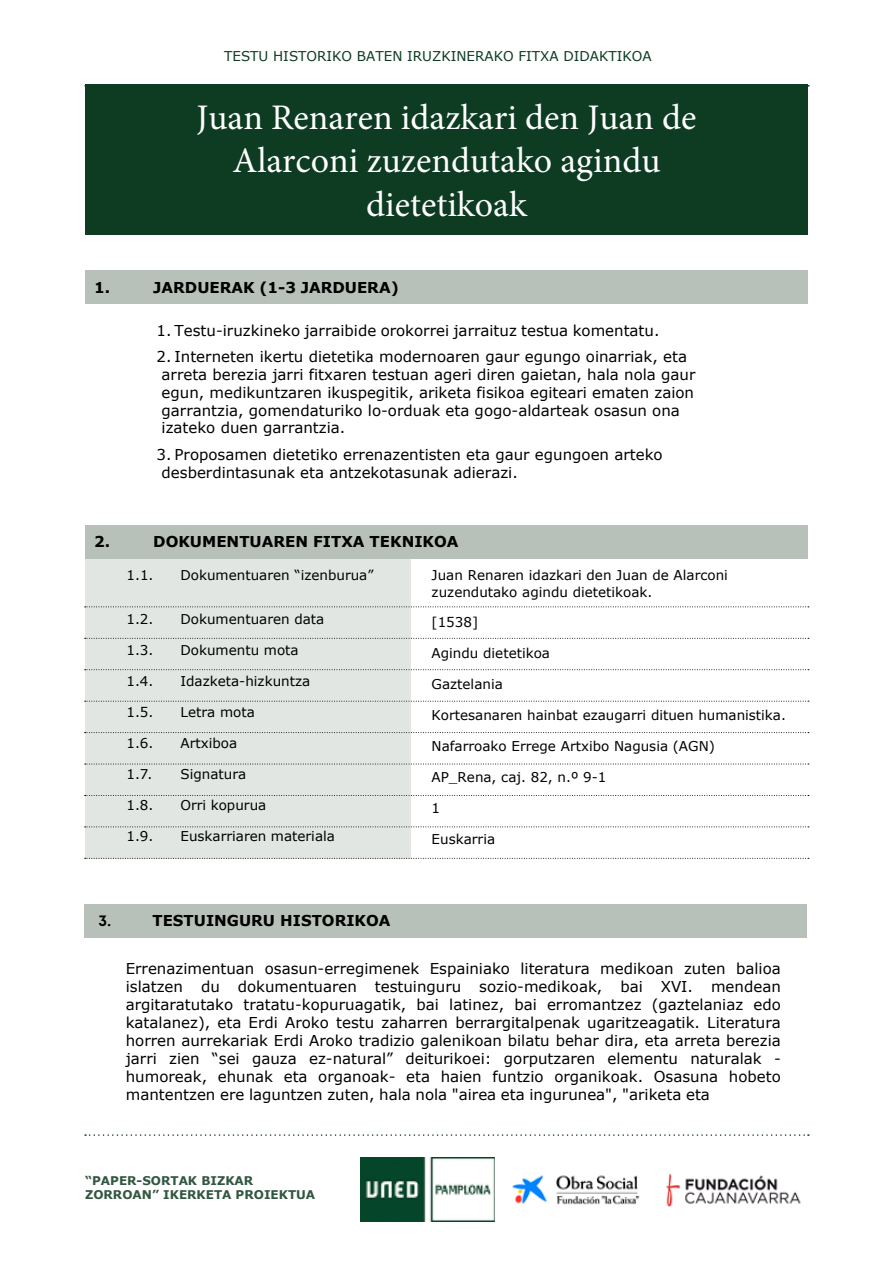
<style>
.page{position:relative;width:893px;height:1263px;background:#fff}
.page>*{position:absolute;margin:0;border:0;box-sizing:border-box;transform-origin:0 0}
.t1{font:36px/43.2px "Minion Pro";color:#fff;text-align:center}
.t2{font:15px/18px "Verdana";color:#000}
.t3{font:700 15px "Verdana";color:#000}
.t4{font:700 15px "Intro";color:#000}
.t5{font:13.5px/16.2px "Verdana";color:#000}
.t6{font:13.5px "Verdana";color:#0d3c22}
.t7{font:700 12px/13.8px "Verdana";color:#325740}
</style>
<div class="page">
<img style="left:361px;top:1158px;width:133px;height:63px">
<svg style="left:85px;top:1134px;width:724px;height:2px"></svg>
<img style="left:512px;top:1175px;width:128px;height:30px">
<img style="left:665px;top:1173px;width:136px;height:34px">
<div style="left:85px;top:559px;width:325px;height:300px;background:#e2e6e2"></div>
<div style="left:85px;top:84px;width:723px;height:151px;background:#0d3c22"></div>
<div style="left:85px;top:270px;width:723px;height:34px;background:#b7c1b9"></div>
<div style="left:85px;top:525px;width:723px;height:34px;background:#b7c1b9"></div>
<svg style="left:85px;top:795px;width:724px;height:1px"></svg>
<svg style="left:85px;top:858px;width:724px;height:1px"></svg>
<svg style="left:85px;top:826px;width:724px;height:1px"></svg>
<svg style="left:85px;top:764px;width:724px;height:1px"></svg>
<svg style="left:85px;top:732px;width:724px;height:1px"></svg>
<svg style="left:85px;top:701px;width:724px;height:1px"></svg>
<svg style="left:85px;top:669px;width:724px;height:1px"></svg>
<svg style="left:85px;top:606px;width:724px;height:1px"></svg>
<svg style="left:85px;top:638px;width:724px;height:1px"></svg>
<div style="left:84px;top:904px;width:723px;height:33px;background:#b7c1b9"></div>
<p class="t6" style="left:224px;top:47px;width:429px">TESTU HISTORIKO BATEN IRUZKINERAKO FITXA DIDAKTIKOA</p>
<h1 class="t1" style="left:197px;top:96px;width:501px">Juan Renaren idazkari den Juan de<br>Alarconi zuzendutako agindu dietetikoak</h1>
<p class="t3" style="left:94px;top:277px;width:18px">1.</p>
<p class="t3" style="left:153px;top:277px;width:247px">JARDUERAK (1-3 JARDUERA)</p>
<p class="t2" style="left:157px;top:321px;width:504px">1. Testu-iruzkineko jarraibide orokorrei jarraituz testua komentatu.</p>
<p class="t2" style="left:162px;top:348px;width:535px;text-indent:-5px">2. Interneten ikertu dietetika modernoaren gaur egungo oinarriak, eta arreta berezia jarri fitxaren testuan ageri diren gaietan, hala nola gaur egun, medikuntzaren ikuspegitik, ariketa fisikoa egiteari ematen zaion garrantzia, gomendaturiko lo-orduak eta gogo-aldarteak osasun ona izateko duen garrantzia.</p>
<p class="t2" style="left:162px;top:445px;width:503px;text-indent:-5px">3. Proposamen dietetiko errenazentisten eta gaur egungoen arteko desberdintasunak eta antzekotasunak adierazi.</p>
<p class="t3" style="left:94px;top:531px;width:18px">2.</p>
<p class="t3" style="left:153px;top:531px;width:307px">DOKUMENTUAREN FITXA TEKNIKOA</p>
<p class="t5" style="left:180px;top:567px;width:195px">Dokumentuaren “izenburua”</p>
<p class="t5" style="left:180px;top:611px;width:145px">Dokumentuaren data</p>
<p class="t5" style="left:180px;top:642px;width:120px">Dokumentu mota</p>
<p class="t5" style="left:180px;top:673px;width:131px">Idazketa-hizkuntza</p>
<p class="t5" style="left:180px;top:704px;width:76px">Letra mota</p>
<p class="t5" style="left:180px;top:735px;width:58px">Artxiboa</p>
<p class="t5" style="left:180px;top:766px;width:67px">Signatura</p>
<p class="t5" style="left:180px;top:797px;width:87px">Orri kopurua</p>
<p class="t5" style="left:180px;top:828px;width:156px">Euskarriaren materiala</p>
<p class="t5" style="left:432px;top:567px;width:298px">Juan Renaren idazkari den Juan de Alarconi zuzendutako agindu dietetikoak.</p>
<p class="t5" style="left:432px;top:614px;width:48px">[1538]</p>
<p class="t5" style="left:432px;top:645px;width:120px">Agindu dietetikoa</p>
<p class="t5" style="left:432px;top:676px;width:73px">Gaztelania</p>
<p class="t5" style="left:432px;top:707px;width:356px">Kortesanaren hainbat ezaugarri dituen humanistika.</p>
<p class="t5" style="left:432px;top:738px;width:285px">Nafarroako Errege Artxibo Nagusia (AGN)</p>
<p class="t5" style="left:432px;top:769px;width:176px">AP_Rena, caj. 82, n.º 9-1</p>
<p class="t5" style="left:432px;top:800px;width:10px">1</p>
<p class="t5" style="left:432px;top:831px;width:65px">Euskarria</p>
<p class="t4" style="left:98px;top:912px;width:14px">3.</p>
<p class="t3" style="left:152px;top:910px;width:240px">TESTUINGURU HISTORIKOA</p>
<p class="t2" style="left:126px;top:959px;width:657px;text-align:justify">Errenazimentuan osasun-erregimenek Espainiako literatura medikoan zuten balioa islatzen du dokumentuaren testuinguru sozio-medikoak, bai XVI. mendean argitaratutako tratatu-kopuruagatik, bai latinez, bai erromantzez (gaztelaniaz edo katalanez), eta Erdi Aroko testu zaharren berrargitalpenak ugaritzeagatik. Literatura horren aurrekariak Erdi Aroko tradizio galenikoan bilatu behar dira, eta arreta berezia jarri zien “sei gauza ez-natural” deiturikoei: gorputzaren elementu naturalak - humoreak, ehunak eta organoak- eta haien funtzio organikoak. Osasuna hobeto mantentzen ere laguntzen zuten, hala nola "airea eta ingurunea", "ariketa eta</p>
<p class="t7" style="left:85px;top:1174px;width:232px">“PAPER-SORTAK BIZKAR<br>ZORROAN” IKERKETA PROIEKTUA</p>
</div>
